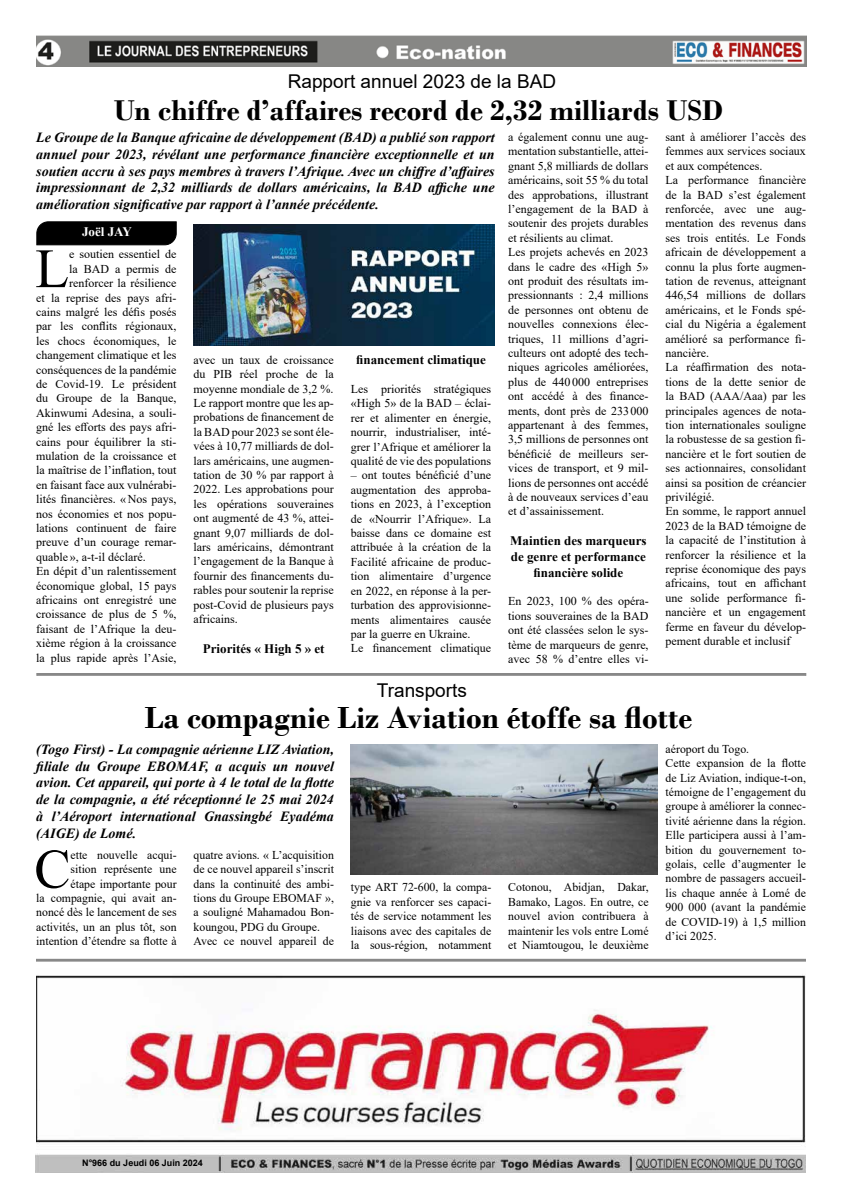
<style>
.page{position:relative;width:842px;height:1191px;background:#fff}
.page>*{position:absolute;margin:0;border:0;box-sizing:border-box;transform-origin:0 0}
.t1{font:55.5px "Times New Roman";color:#000}
.t2{font:700 32px "Bodoni";color:#000}
.t3{font:700 30px "Bodoni";color:#000}
.t4{font:19px "Arial";color:#000}
.t5{font:italic 700 14px/16.8px "Times New Roman";color:#000;text-align:justify}
.t6{font:700 13px/15.6px "Times New Roman";color:#000;text-align:center}
.t7{font:700 13px "Times New Roman";color:#fff}
.t8{font:12px/14.4px "Times New Roman";color:#000;text-align:justify}
.t9{font:700 9px "Arial";color:#000}
</style>
<div class="page">
<img style="left:36px;top:1154px;width:770px;height:18px">
<img style="left:36px;top:35px;width:770px;height:31px">
<svg style="left:36px;top:221px;width:141px;height:25px;background:#0f0f0f"></svg>
<img style="left:36px;top:975px;width:769px;height:171px">
<img style="left:194px;top:224px;width:301px;height:122px">
<img style="left:351px;top:744px;width:306px;height:130px">
<h3 class="t4" style="left:288px;top:68px;width:270px">Rapport annuel 2023 de la BAD</h3>
<h3 class="t3" style="left:114px;top:92px;width:611px">Un chiffre d’affaires record de 2,32 milliards USD</h3>
<p class="t5" style="left:36px;top:129px;width:460px">Le Groupe de la Banque africaine de développement (BAD) a publié son rapport annuel pour 2023, révélant une performance financière exceptionnelle et un soutien accru à ses pays membres à travers l’Afrique. Avec un chiffre d’affaires impressionnant de 2,32 milliards de dollars américains, la BAD affiche une amélioration significative par rapport à l’année précédente.</p>
<p class="t7" style="left:82px;top:222px;width:51px">Joël JAY</p>
<h1 class="t1" style="left:35px;top:229px;width:35px">L</h1>
<p class="t8" style="left:69px;top:247px;width:109px">e soutien essentiel de</p>
<p class="t8" style="left:69px;top:261px;width:109px">la BAD a permis de</p>
<p class="t8" style="left:69px;top:275px;width:109px">renforcer la résilience</p>
<p class="t8" style="left:36px;top:290px;width:142px">et la reprise des pays afri-</p>
<p class="t8" style="left:36px;top:304px;width:142px">cains malgré les défis posés</p>
<p class="t8" style="left:36px;top:319px;width:142px">par les conflits régionaux,</p>
<p class="t8" style="left:36px;top:333px;width:142px">les chocs économiques, le</p>
<p class="t8" style="left:36px;top:347px;width:142px">changement climatique et les</p>
<p class="t8" style="left:36px;top:362px;width:142px">conséquences de la pandémie</p>
<p class="t8" style="left:36px;top:376px;width:142px">de Covid-19. Le président</p>
<p class="t8" style="left:36px;top:391px;width:142px">du Groupe de la Banque,</p>
<p class="t8" style="left:36px;top:405px;width:142px">Akinwumi Adesina, a souli-</p>
<p class="t8" style="left:36px;top:419px;width:142px">gné les efforts des pays afri-</p>
<p class="t8" style="left:36px;top:434px;width:142px">cains pour équilibrer la sti-</p>
<p class="t8" style="left:36px;top:448px;width:142px">mulation de la croissance et</p>
<p class="t8" style="left:36px;top:463px;width:142px">la maîtrise de l’inflation, tout</p>
<p class="t8" style="left:36px;top:477px;width:142px">en faisant face aux vulnérabi-</p>
<p class="t8" style="left:36px;top:491px;width:142px">lités financières. «Nos pays,</p>
<p class="t8" style="left:36px;top:506px;width:142px">nos économies et nos popu-</p>
<p class="t8" style="left:36px;top:520px;width:142px">lations continuent de faire</p>
<p class="t8" style="left:36px;top:535px;width:142px">preuve d’un courage remar-</p>
<p class="t8" style="left:36px;top:549px;width:111px">quable», a-t-il déclaré.</p>
<p class="t8" style="left:36px;top:563px;width:142px">En dépit d’un ralentissement</p>
<p class="t8" style="left:36px;top:578px;width:142px">économique global, 15 pays</p>
<p class="t8" style="left:36px;top:592px;width:142px">africains ont enregistré une</p>
<p class="t8" style="left:36px;top:607px;width:142px">croissance de plus de 5 %,</p>
<p class="t8" style="left:36px;top:621px;width:142px">faisant de l’Afrique la deu-</p>
<p class="t8" style="left:36px;top:635px;width:142px">xième région à la croissance</p>
<p class="t8" style="left:36px;top:650px;width:142px">la plus rapide après l’Asie,</p>
<p class="t8" style="left:194px;top:352px;width:142px">avec un taux de croissance du PIB réel proche de la moyenne mondiale de 3,2 %.<br>Le rapport montre que les ap&shy;probations de financement de la BAD pour 2023 se sont éle&shy;vées à 10,77 milliards de dol&shy;lars américains, une augmen&shy;tation de 30 % par rapport à 2022. Les approbations pour les opérations souveraines ont augmenté de 43 %, attei&shy;gnant 9,07 milliards de dol&shy;lars américains, démontrant l’engagement de la Banque à fournir des financements du&shy;rables pour soutenir la reprise post-Covid de plusieurs pays africains.</p>
<p class="t6" style="left:203px;top:640px;width:123px">Priorités « High 5 » et</p>
<p class="t6" style="left:356px;top:352px;width:131px">financement climatique</p>
<p class="t8" style="left:351px;top:381px;width:142px">Les priorités stratégiques «High 5» de la BAD – éclai&shy;rer et alimenter en énergie, nourrir, industrialiser, inté&shy;grer l’Afrique et améliorer la qualité de vie des populations</p>
<p class="t8" style="left:351px;top:468px;width:142px;text-align:left">– ont toutes bénéficié d’une augmentation des approba&shy;tions en 2023, à l’exception de «Nourrir l’Afrique». La baisse dans ce domaine est attribuée à la création de la<br>Facilité africaine de produc&shy;tion alimentaire d’urgence en 2022, en réponse à la per&shy;turbation des approvisionne&shy;ments alimentaires causée par la guerre en Ukraine.<br>Le financement climatique</p>
<h3 class="t4" style="left:377px;top:677px;width:92px">Transports</h3>
<p class="t8" style="left:508px;top:129px;width:142px;text-align:left">a également connu une aug&shy;mentation substantielle, attei&shy;gnant 5,8 milliards de dollars américains, soit 55 % du total des approbations, illustrant l’engagement de la BAD à soutenir des projets durables et résilients au climat.<br>Les projets achevés en 2023 dans le cadre des «High 5» ont produit des résultats im&shy;pressionnants : 2,4 millions de personnes ont obtenu de nouvelles connexions élec&shy;triques, 11 millions d’agri&shy;culteurs ont adopté des tech&shy;niques agricoles améliorées, plus de 440000 entreprises ont accédé à des finance&shy;ments, dont près de 233 000 appartenant à des femmes,<br>3,5 millions de personnes ont bénéficié de meilleurs ser&shy;vices de transport, et 9 mil&shy;lions de personnes ont accédé à de nouveaux services d’eau et d’assainissement.</p>
<p class="t6" style="left:510px;top:533px;width:138px">Maintien des marqueurs de genre et performance financière solide</p>
<p class="t8" style="left:508px;top:594px;width:142px">En 2023, 100 % des opéra&shy;tions souveraines de la BAD ont été classées selon le sys&shy;tème de marqueurs de genre, avec 58 % d’entre elles vi-</p>
<p class="t8" style="left:666px;top:129px;width:142px;text-align:left">sant à améliorer l’accès des femmes aux services sociaux et aux compétences.<br>La performance financière de la BAD s’est également renforcée, avec une aug&shy;mentation des revenus dans ses trois entités. Le Fonds africain de développement a connu la plus forte augmen&shy;tation de revenus, atteignant<br>446,54 millions de dollars américains, et le Fonds spé&shy;cial du Nigéria a également amélioré sa performance fi&shy;nancière.<br>La réaffirmation des nota&shy;tions de la dette senior de la BAD (AAA/Aaa) par les principales agences de nota&shy;tion internationales souligne la robustesse de sa gestion fi&shy;nancière et le fort soutien de ses actionnaires, consolidant ainsi sa position de créancier privilégié.<br>En somme, le rapport annuel<br>2023 de la BAD témoigne de la capacité de l’institution à renforcer la résilience et la reprise économique des pays africains, tout en affichant une solide performance fi&shy;nancière et un engagement ferme en faveur du dévelop&shy;pement durable et inclusif</p>
<h2 class="t2" style="left:145px;top:698px;width:549px">La compagnie Liz Aviation étoffe sa flotte</h2>
<p class="t5" style="left:36px;top:740px;width:299px">(Togo First) - La compagnie aérienne LIZ Aviation, filiale du Groupe EBOMAF, a acquis un nouvel avion. Cet appareil, qui porte à 4 le total de la flotte de la compagnie, a été réceptionné le 25 mai 2024 à l’Aéroport international Gnassingbé Eyadéma (AIGE) de Lomé.</p>
<h1 class="t1" style="left:34px;top:830px;width:38px">C</h1>
<p class="t8" style="left:36px;top:847px;width:142px;text-align:right">ette nouvelle acqui-<br>sition représente une<br>étape importante pour<br>la compagnie, qui avait an&shy;noncé dès le lancement de ses activités, un an plus tôt, son intention d’étendre sa flotte à</p>
<p class="t8" style="left:194px;top:847px;width:142px;text-align:left">quatre avions. « L’acquisition de ce nouvel appareil s’inscrit dans la continuité des ambi&shy;tions du Groupe EBOMAF », a souligné Mahamadou Bon&shy;koungou, PDG du Groupe.<br>Avec ce nouvel appareil de</p>
<p class="t8" style="left:351px;top:879px;width:142px">type ART 72-600, la compa&shy;gnie va renforcer ses capaci&shy;tés de service notamment les liaisons avec des capitales de la sous-région, notamment</p>
<p class="t8" style="left:508px;top:879px;width:142px">Cotonou, Abidjan, Dakar, Bamako, Lagos. En outre, ce nouvel avion contribuera à maintenir les vols entre Lomé et Niamtougou, le deuxième</p>
<p class="t8" style="left:666px;top:741px;width:142px;text-align:left">aéroport du Togo.<br>Cette expansion de la flotte de Liz Aviation, indique-t-on, témoigne de l’engagement du groupe à améliorer la connec&shy;tivité aérienne dans la région.<br>Elle participera aussi à l’am&shy;bition du gouvernement to&shy;golais, celle d’augmenter le nombre de passagers accueil&shy;lis chaque année à Lomé de<br>900 000 (avant la pandémie de COVID-19) à 1,5 million d’ici 2025.</p>
<p class="t9" style="left:82px;top:1156px;width:122px">N°966 du Jeudi 06 Juin 2024</p>
</div>
